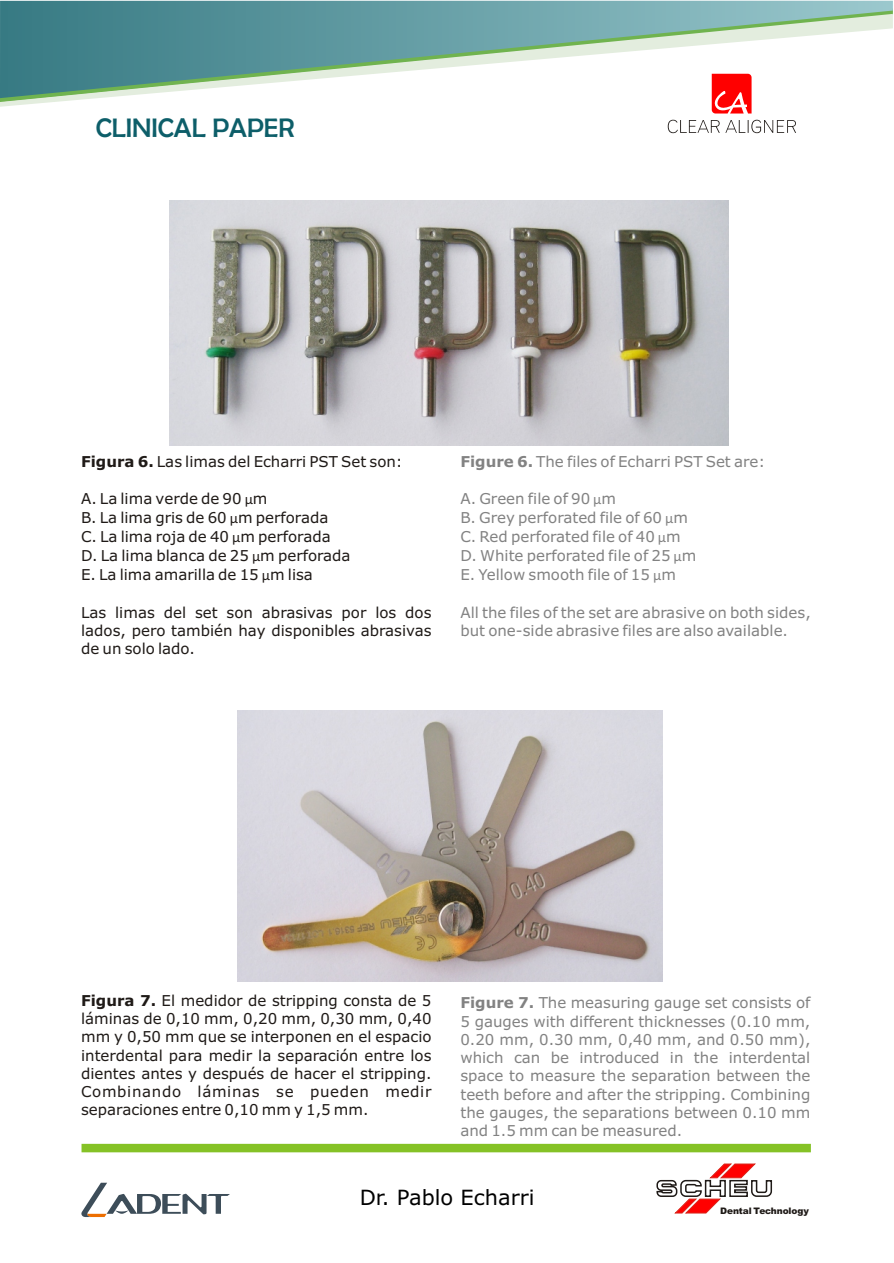
<style>
.page{position:relative;width:894px;height:1263px;background:#fff}
.page>*{position:absolute;margin:0;border:0;box-sizing:border-box;transform-origin:0 0}
.t1{font:27px "Berlin Sans FB";color:#0d5e69}
.t2{font:21px "Verdana";color:#000}
.t3{font:15px/18.3px "Verdana";color:#828282}
.t4{font:15px/18.3px "Verdana";color:#1f1a17;text-align:justify}
.t5{font:900 9px "Arial";letter-spacing:-.015em;color:#1f1a17}
.s1{font-weight:700}
.s2{font-family:"Calibri"}
</style>
<div class="page">
<div style="left:82px;top:1144px;width:729px;height:8px;background:#85c226"></div>
<svg style="left:656px;top:1163px;width:117px;height:51px"></svg>
<svg style="left:81px;top:1183px;width:149px;height:34px"></svg>
<svg style="left:712px;top:107px;width:40px;height:7px"></svg>
<svg style="left:668px;top:120px;width:128px;height:13px"></svg>
<svg style="left:0;top:98px;width:752px;height:9px"></svg>
<svg style="left:0;top:1px;width:893px;height:97px"></svg>
<img style="left:169px;top:200px;width:559px;height:246px">
<img style="left:237px;top:711px;width:425px;height:271px">
<h1 class="t1" style="left:96px;top:112px;width:200px">CLINICAL PAPER</h1>
<p class="t4" style="left:81px;top:454px;width:323px"><span class="s1">Figura 6.</span> Las limas del Echarri PST Set son:</p>
<p class="t4" style="left:81px;top:490px;width:271px;line-height:19px;text-align:left">A. La lima verde de 90 <span class="s2">µ</span>m<br>B. La lima gris de 60 <span class="s2">µ</span>m perforada<br>C. La lima roja de 40 <span class="s2">µ</span>m perforada<br>D. La lima blanca de 25 <span class="s2">µ</span>m perforada<br>E. La lima amarilla de 15 <span class="s2">µ</span>m lisa</p>
<p class="t4" style="left:81px;top:604px;width:352px">Las limas del set son abrasivas por los dos lados, pero también hay disponibles abrasivas de un solo lado.</p>
<p class="t3" style="left:460px;top:454px;width:306px"><span class="s1">Figure 6.</span> The files of Echarri PST Set are:</p>
<p class="t3" style="left:460px;top:490px;width:238px;line-height:19px">A. Green file of 90 <span class="s2">µ</span>m<br>B. Grey perforated file of 60 <span class="s2">µ</span>m<br>C. Red perforated file of 40 <span class="s2">µ</span>m<br>D. White perforated file of 25 <span class="s2">µ</span>m<br>E. Yellow smooth file of 15 <span class="s2">µ</span>m</p>
<p class="t3" style="left:460px;top:604px;width:352px">All the files of the set are abrasive on both sides, but one-side abrasive files are also available.</p>
<p class="t4" style="left:81px;top:993px;width:352px"><span class="s1">Figura 7.</span> El medidor de stripping consta de 5 láminas de 0,10 mm, 0,20 mm, 0,30 mm, 0,40 mm y 0,50 mm que se interponen en el espacio interdental para medir la separación entre los dientes antes y después de hacer el stripping.<br>Combinando láminas se pueden medir separaciones entre 0,10 mm y 1,5 mm.</p>
<p class="t3" style="left:460px;top:995px;width:352px;text-align:justify"><span class="s1">Figure 7.</span> The measuring gauge set consists of 5 gauges with different thicknesses (0.10 mm, 0.20 mm, 0.30 mm, 0,40 mm, and 0.50 mm), which can be introduced in the interdental space to measure the separation between the teeth before and after the stripping. Combining the gauges, the separations between 0.10 mm and 1.5 mm can be measured.</p>
<h2 class="t2" style="left:360px;top:1189px;width:176px">Dr. Pablo Echarri</h2>
<p class="t5" style="left:720px;top:1207px;width:90px">Dental Technology</p>
</div>
